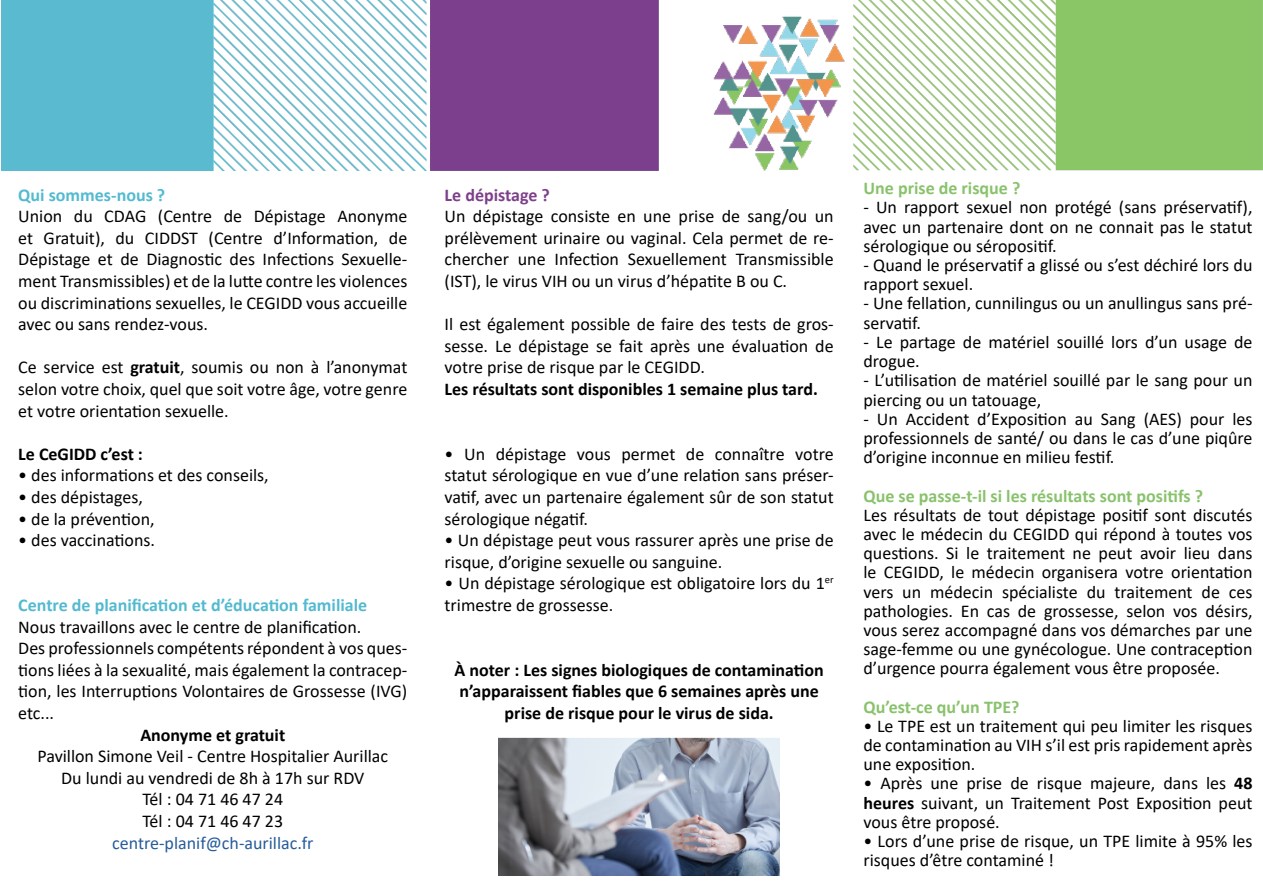
<style>
.page{position:relative;width:1263px;height:893px;background:#fff}
.page>*{position:absolute;margin:0;border:0;box-sizing:border-box;transform-origin:0 0}
.t1{font:18px/21.6px "Calibri";color:#000;text-align:justify}
.t2{font:700 18px/21.6px "Calibri";color:#000;text-align:center}
.t3{font:700 18px "Calibri";color:#89c26c}
.t4{font:700 18px "Calibri";color:#53bad0}
.t5{font:18px "Calibri";color:#275b9b}
.t6{font:700 18px "Calibri";color:#7e3f8b}
.s1{font-weight:700}
</style>
<div class="page">
<img style="left:1px;top:0;width:425px;height:170px">
<img style="left:431px;top:0;width:414px;height:170px">
<img style="left:853px;top:0;width:410px;height:170px">
<img style="left:499px;top:738px;width:281px;height:138px">
<p class="t4" style="left:18px;top:182px;width:148px">Qui sommes-nous ?</p>
<p class="t1" style="left:18px;top:205px;width:391px">Union du CDAG (Centre de Dépistage Anonyme et Gratuit), du CIDDST (Centre d’Information, de Dépistage et de Diagnostic des Infections Sexuelle&shy;ment Transmissibles) et de la lutte contre les violences ou discriminations sexuelles, le CEGIDD vous accueille avec ou sans rendez-vous.</p>
<p class="t1" style="left:18px;top:356px;width:391px">Ce service est <span class="s1">gratuit</span>, soumis ou non à l’anonymat selon votre choix, quel que soit votre âge, votre genre et votre orientation sexuelle.</p>
<p class="t2" style="left:18px;top:443px;width:126px">Le CeGIDD c’est :</p>
<p class="t1" style="left:18px;top:464px;width:252px">• des informations et des conseils,</p>
<p class="t1" style="left:18px;top:486px;width:126px">• des dépistages,</p>
<p class="t1" style="left:18px;top:507px;width:138px">• de la prévention,</p>
<p class="t1" style="left:18px;top:529px;width:138px">• des vaccinations.</p>
<p class="t4" style="left:18px;top:592px;width:350px">Centre de planification et d’éducation familiale</p>
<p class="t1" style="left:18px;top:615px;width:391px;text-align:left">Nous travaillons avec le centre de planification.<br>Des professionnels compétents répondent à vos ques&shy;tions liées à la sexualité, mais également la contracep&shy;tion, les Interruptions Volontaires de Grossesse (IVG) etc...</p>
<p class="t2" style="left:140px;top:724px;width:146px">Anonyme et gratuit</p>
<p class="t1" style="left:37px;top:745px;width:352px;text-align:center">Pavillon Simone Veil - Centre Hospitalier Aurillac<br>Du lundi au vendredi de 8h à 17h sur RDV<br>Tél : 04 71 46 47 24<br>Tél : 04 71 46 47 23</p>
<p class="t5" style="left:112px;top:830px;width:203px">centre-planif@ch-aurillac.fr</p>
<p class="t6" style="left:445px;top:182px;width:107px">Le dépistage ?</p>
<p class="t1" style="left:445px;top:205px;width:391px">Un dépistage consiste en une prise de sang/ou un prélèvement urinaire ou vaginal. Cela permet de re&shy;chercher une Infection Sexuellement Transmissible (IST), le virus VIH ou un virus d’hépatite B ou C.</p>
<p class="t1" style="left:445px;top:313px;width:391px">Il est également possible de faire des tests de gros&shy;sesse. Le dépistage se fait après une évaluation de votre prise de risque par le CEGIDD.</p>
<p class="t2" style="left:445px;top:378px;width:375px">Les résultats sont disponibles 1 semaine plus tard.</p>
<p class="t1" style="left:445px;top:443px;width:391px">• Un dépistage vous permet de connaître votre statut sérologique en vue d’une relation sans préser&shy;vatif, avec un partenaire également sûr de son statut sérologique négatif.</p>
<p class="t1" style="left:445px;top:529px;width:391px">• Un dépistage peut vous rassurer après une prise de risque, d’origine sexuelle ou sanguine.</p>
<p class="t1" style="left:445px;top:572px;width:391px">• Un dépistage sérologique est obligatoire lors du 1<sup>er </sup>trimestre de grossesse.</p>
<p class="t2" style="left:455px;top:659px;width:371px">À noter : Les signes biologiques de contamination n’apparaissent fiables que 6 semaines après une prise de risque pour le virus de sida.</p>
<p class="t3" style="left:863px;top:176px;width:158px">Une prise de risque ?</p>
<p class="t1" style="left:863px;top:197px;width:391px;line-height:19.2px">- Un rapport sexuel non protégé (sans préservatif), avec un partenaire dont on ne connait pas le statut sérologique ou séropositif.</p>
<p class="t1" style="left:863px;top:255px;width:391px;line-height:19.2px">- Quand le préservatif a glissé ou s’est déchiré lors du rapport sexuel.</p>
<p class="t1" style="left:863px;top:293px;width:391px;line-height:19.2px">- Une fellation, cunnilingus ou un anullingus sans pré&shy;servatif.</p>
<p class="t1" style="left:863px;top:332px;width:391px;line-height:19.2px">- Le partage de matériel souillé lors d’un usage de drogue.</p>
<p class="t1" style="left:863px;top:370px;width:391px;line-height:19.2px">- L’utilisation de matériel souillé par le sang pour un piercing ou un tatouage,</p>
<p class="t1" style="left:863px;top:409px;width:391px;line-height:19.2px">- Un Accident d’Exposition au Sang (AES) pour les professionnels de santé/ ou dans le cas d’une piqûre d’origine inconnue en milieu festif.</p>
<p class="t3" style="left:863px;top:483px;width:341px">Que se passe-t-il si les résultats sont positifs ?</p>
<p class="t1" style="left:863px;top:505px;width:391px;line-height:19.2px">Les résultats de tout dépistage positif sont discutés avec le médecin du CEGIDD qui répond à toutes vos questions. Si le traitement ne peut avoir lieu dans le CEGIDD, le médecin organisera votre orientation vers un médecin spécialiste du traitement de ces pathologies. En cas de grossesse, selon vos désirs, vous serez accompagné dans vos démarches par une sage-femme ou une gynécologue. Une contraception d’urgence pourra également vous être proposée.</p>
<p class="t3" style="left:863px;top:694px;width:158px">Qu’est-ce qu’un TPE?</p>
<p class="t1" style="left:863px;top:716px;width:391px;line-height:19.2px">• Le TPE est un traitement qui peu limiter les risques de contamination au VIH s’il est pris rapidement après une exposition.</p>
<p class="t1" style="left:863px;top:773px;width:391px;line-height:19.2px">• Après une prise de risque majeure, dans les <span class="s1">48 heures</span> suivant, un Traitement Post Exposition peut vous être proposé.</p>
<p class="t1" style="left:863px;top:831px;width:391px;line-height:19.2px">• Lors d’une prise de risque, un TPE limite à 95% les risques d’être contaminé !</p>
</div>
